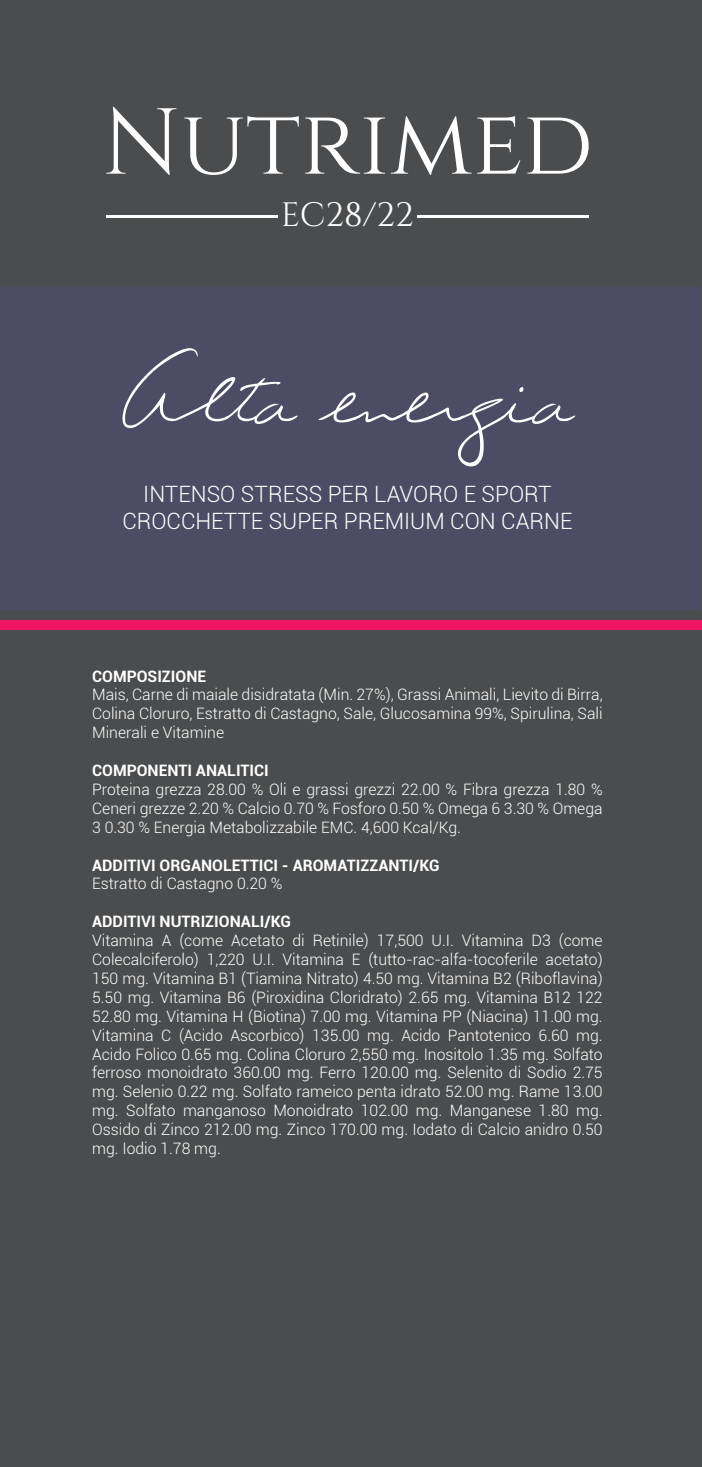
<style>
.page{position:relative;width:702px;height:1467px;background:#4b4c4d}
.page>*{position:absolute;margin:0;border:0;box-sizing:border-box;transform-origin:0 0}
.t1{font:85.5px "Giuliano Handwriting";color:#fff}
.t2{font:33.75px "Cinzel";color:#fff}
.t3{font:300 22.5px "Roboto";color:#fff}
.t4{font:300 15.75px/18.9px "Roboto";color:#fff;text-align:justify}
.t5{font:700 15.75px "Roboto";color:#fff}
</style>
<div class="page">
<div style="left:0;top:620px;width:702px;height:9px;background:#ed1662"></div>
<div style="left:0;top:287px;width:700px;height:322px;background:#4d4c65"></div>
<svg style="left:106px;top:107px;width:70px;height:68px"></svg>
<svg style="left:184px;top:116px;width:115px;height:59px"></svg>
<svg style="left:305px;top:118px;width:80px;height:56px"></svg>
<svg style="left:391px;top:116px;width:80px;height:59px"></svg>
<svg style="left:477px;top:116px;width:43px;height:58px"></svg>
<svg style="left:527px;top:118px;width:61px;height:56px"></svg>
<hr style="left:106px;top:216px;width:172px;height:2px;background:#fff">
<hr style="left:417px;top:216px;width:171px;height:2px;background:#fff">
<p class="t2" style="left:281px;top:195px;width:134px">EC28/22</p>
<p class="t1" style="left:123px;top:342px;width:450px">Alta energia</p>
<p class="t3" style="left:143px;top:479px;width:409px">INTENSO STRESS PER LAVORO E SPORT</p>
<p class="t3" style="left:122px;top:506px;width:451px">CROCCHETTE SUPER PREMIUM CON CARNE</p>
<p class="t5" style="left:92px;top:665px;width:116px">COMPOSIZIONE</p>
<p class="t4" style="left:92px;top:685px;width:512px">Mais, Carne di maiale disidratata (Min. 27%), Grassi Animali, Lievito di Birra, Colina Cloruro, Estratto di Castagno, Sale, Glucosamina 99%, Spirulina, Sali Minerali e Vitamine</p>
<p class="t5" style="left:92px;top:759px;width:178px">COMPONENTI ANALITICI</p>
<p class="t4" style="left:92px;top:779px;width:512px">Proteina grezza 28.00 % Oli e grassi grezzi 22.00 % Fibra grezza 1.80 % Ceneri grezze 2.20 % Calcio 0.70 % Fosforo 0.50 % Omega 6 3.30 % Omega 3 0.30 % Energia Metabolizzabile EMC. 4,600 Kcal/Kg.</p>
<p class="t5" style="left:92px;top:854px;width:349px">ADDITIVI ORGANOLETTICI - AROMATIZZANTI/KG</p>
<p class="t4" style="left:92px;top:874px;width:192px">Estratto di Castagno 0.20 %</p>
<p class="t5" style="left:92px;top:910px;width:200px">ADDITIVI NUTRIZIONALI/KG</p>
<p class="t4" style="left:92px;top:931px;width:512px">Vitamina A (come Acetato di Retinile) 17,500 U.I. Vitamina D3 (come Colecalciferolo) 1,220 U.I. Vitamina E (tutto-rac-alfa-tocoferile acetato)<br>150 mg. Vitamina B1 (Tiamina Nitrato) 4.50 mg. Vitamina B2 (Riboflavina)<br>5.50 mg. Vitamina B6 (Piroxidina Cloridrato) 2.65 mg. Vitamina B12 122<br>52.80 mg. Vitamina H (Biotina) 7.00 mg. Vitamina PP (Niacina) 11.00 mg.<br>Vitamina C (Acido Ascorbico) 135.00 mg. Acido Pantotenico 6.60 mg.<br>Acido Folico 0.65 mg. Colina Cloruro 2,550 mg. Inositolo 1.35 mg. Solfato ferroso monoidrato 360.00 mg. Ferro 120.00 mg. Selenito di Sodio 2.75 mg. Selenio 0.22 mg. Solfato rameico penta idrato 52.00 mg. Rame 13.00 mg. Solfato manganoso Monoidrato 102.00 mg. Manganese 1.80 mg.<br>Ossido di Zinco 212.00 mg. Zinco 170.00 mg. Iodato di Calcio anidro 0.50 mg. Iodio 1.78 mg.</p>
</div>
